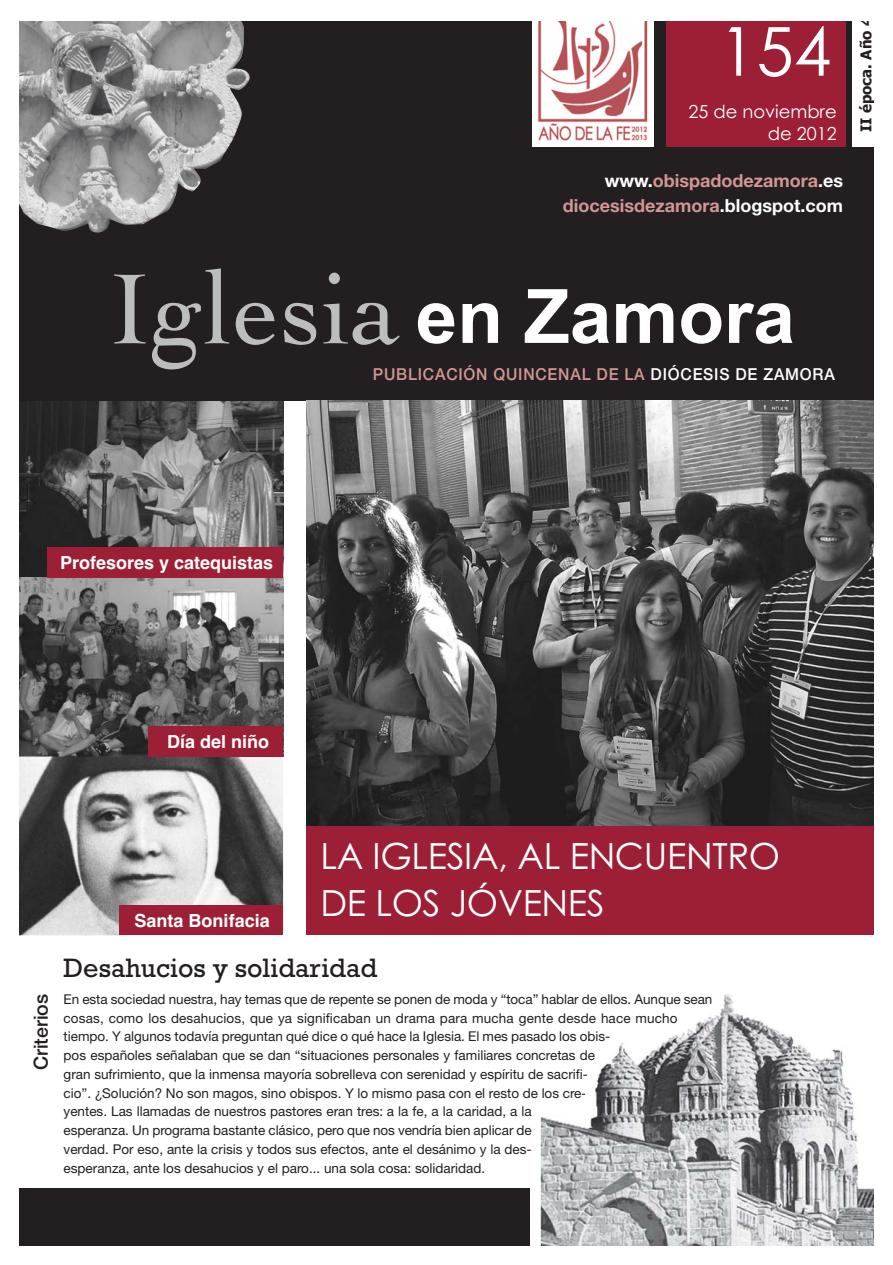
<style>
.page{position:relative;width:893px;height:1265px;background:#fff}
.page>*{position:absolute;margin:0;border:0;box-sizing:border-box;transform-origin:0 0}
.t1{font:105px "Cochin";letter-spacing:.01em;color:#bbbdbf}
.t2{font:700 75px "Arial";color:#fff}
.t3{font:67.5px "Century Gothic";color:#fff}
.t4{font:36px/46.5px "Century Gothic";letter-spacing:-.01em;color:#fff}
.t5{font:27px "Rockwell";color:#231f20}
.t6{font:500 19.5px "Helvetica Neue";color:#231f20}
.t7{font:700 18px/25.5px "Helvetica Neue";color:#d49693;text-align:right}
.t8{font:700 18px "Helvetica";color:#fff}
.t9{font:18px/21.6px "Century Gothic";color:#fff;text-align:right}
.t10{font:500 16.5px "Helvetica Neue";letter-spacing:.05em;color:#d49693;scale:.95 1}
.t11{font:700 15px "Tahoma";color:#231f20}
.t12{font:13.5px/18.8px "Helvetica Neue";color:#231f20}
.s1{color:#fff}
</style>
<div class="page">
<img style="left:20px;top:401px;width:263px;height:534px">
<div style="left:20px;top:21px;width:853px;height:380px;background:#231f20"></div>
<div style="left:20px;top:1188px;width:510px;height:57px;background:#231f20"></div>
<img style="left:306px;top:401px;width:567px;height:425px">
<img style="left:20px;top:21px;width:230px;height:212px">
<div style="left:306px;top:826px;width:567px;height:109px;background:#9d1f35"></div>
<svg style="left:20px;top:577px;width:263px;height:179px;background:#6b6b6b"></svg>
<div style="left:48px;top:547px;width:235px;height:31px;background:#9d1f35"></div>
<div style="left:149px;top:726px;width:134px;height:30px;background:#9d1f35"></div>
<div style="left:120px;top:905px;width:163px;height:30px;background:#9d1f35"></div>
<img style="left:541px;top:994px;width:332px;height:251px">
<div style="left:851px;top:21px;width:22px;height:126px;background:#fff"></div>
<div style="left:666px;top:21px;width:179px;height:126px;background:#9d1f35"></div>
<img style="left:533px;top:21px;width:120px;height:125px">
<h3 class="t3" style="left:719px;top:26px;width:114px">154</h3>
<p class="t11" style="left:857px;top:132px;width:117px;rotate:-90deg">II época. Año 4</p>
<h3 class="t9" style="left:688px;top:103px;width:150px">25 de noviembre de 2012</h3>
<h3 class="t7" style="left:563px;top:169px;width:282px"><span class="s1">www.</span>obispadodezamora<span class="s1">.es </span>diocesisdezamora<span class="s1">.blogspot.com</span></h3>
<h1 class="t1" style="left:109px;top:268px;width:292px">Iglesia</h1>
<h2 class="t2" style="left:415px;top:273px;width:381px">en Zamora</h2>
<p class="t10" style="left:373px;top:368px;width:488px">PUBLICACIÓN QUINCENAL DE LA <span class="s1">DIÓCESIS DE ZAMORA</span></p>
<h3 class="t8" style="left:60px;top:556px;width:215px">Profesores y catequistas</h3>
<h3 class="t8" style="left:167px;top:735px;width:104px">Día del niño</h3>
<h3 class="t6" style="left:34px;top:1070px;width:78px;rotate:-90deg">Criterios</h3>
<h3 class="t8" style="left:135px;top:914px;width:137px">Santa Bonifacia</h3>
<h3 class="t4" style="left:320px;top:836px;width:461px">LA IGLESIA, AL ENCUENTRO<br>DE LOS JÓVENES</h3>
<h3 class="t5" style="left:64px;top:958px;width:315px">Desahucios y solidaridad</h3>
<p class="t12" style="left:64px;top:991px;width:650px">En esta sociedad nuestra, hay temas que de repente se ponen de moda y “toca” hablar de ellos. Aunque sean cosas, como los desahucios, que ya significaban un drama para mucha gente desde hace mucho tiempo. Y algunos todavía preguntan qué dice o qué hace la Iglesia. El mes pasado los obis-<br>pos españoles señalaban que se dan “situaciones personales y familiares concretas de<br>gran sufrimiento, que la inmensa mayoría sobrelleva con serenidad y espíritu de sacrifi-<br>cio”. ¿Solución? No son magos, sino obispos. Y lo mismo pasa con el resto de los cre-<br>yentes. Las llamadas de nuestros pastores eran tres: a la fe, a la caridad, a la<br>esperanza. Un programa bastante clásico, pero que nos vendría bien aplicar de<br>verdad. Por eso, ante la crisis y todos sus efectos, ante el desánimo y la des-<br>esperanza, ante los desahucios y el paro... una sola cosa: solidaridad.</p>
</div>
